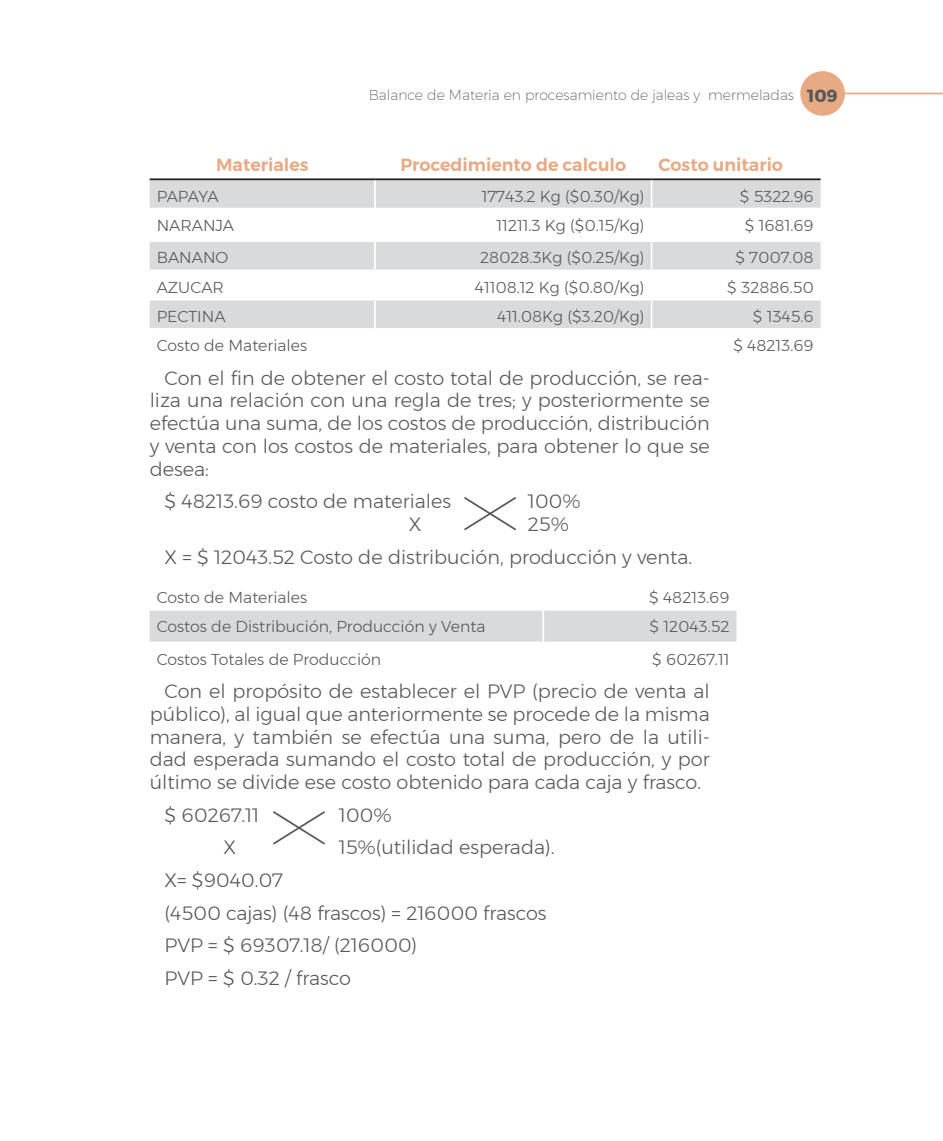
<style>
.page{position:relative;width:943px;height:1141px;background:#fff}
.page>*{position:absolute;margin:0;border:0;box-sizing:border-box;transform-origin:0 0}
.body_sangria{font:300 19.25px/22.8px "Montserrat";color:#57585a;text-align:justify}
.Tema_de_los_cuadros{font:600 17.5px "Montserrat";color:#e8aa85}
.body-cuadors_con_num{font:300 15.75px "Montserrat";color:#57585a}
.body_cuadros{font:300 15.75px "Montserrat";color:#57585a}
.t1{font:200 14px "Montserrat";color:#57585a}
.s1{font-weight:700;font-size:17.5px}
</style>
<div class="page">
<div style="left:800px;top:71px;width:45px;height:45px;background:#e8aa85;border-radius:50%"></div>
<hr style="left:845px;top:93px;width:98px;height:1px;background:#e8aa85">
<svg style="left:150px;top:180px;width:670px;height:148px;fill:#d9dadc"></svg>
<hr style="left:374px;top:180px;width:2px;height:28px;background:#fff">
<hr style="left:650px;top:180px;width:2px;height:28px;background:#fff">
<hr style="left:150px;top:208px;width:225px;height:1px;background:#fff">
<hr style="left:375px;top:208px;width:276px;height:1px;background:#fff">
<hr style="left:374px;top:209px;width:2px;height:31px;background:#fff">
<hr style="left:651px;top:208px;width:169px;height:1px;background:#fff">
<hr style="left:650px;top:209px;width:2px;height:31px;background:#fff">
<hr style="left:150px;top:240px;width:225px;height:2px;background:#fff">
<hr style="left:375px;top:240px;width:276px;height:2px;background:#fff">
<hr style="left:374px;top:242px;width:2px;height:28px;background:#fff">
<hr style="left:651px;top:240px;width:169px;height:2px;background:#fff">
<hr style="left:650px;top:242px;width:2px;height:28px;background:#fff">
<hr style="left:150px;top:270px;width:225px;height:1px;background:#fff">
<hr style="left:375px;top:270px;width:276px;height:1px;background:#fff">
<hr style="left:374px;top:271px;width:2px;height:28px;background:#fff">
<hr style="left:651px;top:270px;width:169px;height:1px;background:#fff">
<hr style="left:650px;top:271px;width:2px;height:28px;background:#fff">
<hr style="left:150px;top:299px;width:225px;height:2px;background:#fff">
<hr style="left:375px;top:299px;width:276px;height:2px;background:#fff">
<hr style="left:374px;top:301px;width:2px;height:27px;background:#fff">
<hr style="left:651px;top:299px;width:169px;height:2px;background:#fff">
<hr style="left:650px;top:301px;width:2px;height:27px;background:#fff">
<hr style="left:150px;top:178px;width:225px;height:2px;background:#231f20">
<hr style="left:375px;top:178px;width:276px;height:2px;background:#231f20">
<hr style="left:651px;top:178px;width:169px;height:2px;background:#231f20">
<div style="left:150px;top:611px;width:586px;height:31px;background:#d9dadc"></div>
<hr style="left:542px;top:611px;width:2px;height:31px;background:#fff">
<svg style="left:464px;top:497px;width:52px;height:34px"></svg>
<svg style="left:273px;top:811px;width:52px;height:34px"></svg>
<p class="t1" style="left:369px;top:85px;width:470px">Balance de Materia en procesamiento de jaleas y mermeladas <span class="s1">109</span></p>
<p class="Tema_de_los_cuadros" style="left:216px;top:151px;width:94px">Materiales</p>
<p class="Tema_de_los_cuadros" style="left:400px;top:151px;width:227px">Procedimiento de calculo</p>
<p class="Tema_de_los_cuadros" style="left:658px;top:151px;width:126px">Costo unitario</p>
<p class="body_cuadros" style="left:157px;top:184px;width:63px">PAPAYA</p>
<p class="body-cuadors_con_num" style="left:481px;top:184px;width:164px">17743.2 Kg ($0.30/Kg)</p>
<p class="body-cuadors_con_num" style="left:739px;top:184px;width:75px">$ 5322.96</p>
<p class="body_cuadros" style="left:157px;top:213px;width:79px">NARANJA</p>
<p class="body-cuadors_con_num" style="left:496px;top:213px;width:149px">11211.3 Kg ($0.15/Kg)</p>
<p class="body-cuadors_con_num" style="left:745px;top:213px;width:70px">$ 1681.69</p>
<p class="body_cuadros" style="left:157px;top:246px;width:73px">BANANO</p>
<p class="body-cuadors_con_num" style="left:480px;top:246px;width:166px">28028.3Kg ($0.25/Kg)</p>
<p class="body-cuadors_con_num" style="left:735px;top:246px;width:80px">$ 7007.08</p>
<p class="body_cuadros" style="left:157px;top:275px;width:69px">AZUCAR</p>
<p class="body-cuadors_con_num" style="left:475px;top:275px;width:171px">41108.12 Kg ($0.80/Kg)</p>
<p class="body-cuadors_con_num" style="left:727px;top:275px;width:88px">$ 32886.50</p>
<p class="body_cuadros" style="left:157px;top:305px;width:70px">PECTINA</p>
<p class="body-cuadors_con_num" style="left:497px;top:305px;width:149px">411.08Kg ($3.20/Kg)</p>
<p class="body-cuadors_con_num" style="left:752px;top:305px;width:62px">$ 1345.6</p>
<p class="body_cuadros" style="left:157px;top:334px;width:152px">Costo de Materiales</p>
<p class="body-cuadors_con_num" style="left:733px;top:334px;width:82px">$ 48213.69</p>
<p class="body_sangria" style="left:150px;top:366px;width:561px;text-indent:15px">Con el fin de obtener el costo total de producción, se rea&shy;liza una relación con una regla de tres; y posteriormente se efectúa una suma, de los costos de producción, distribución y venta con los costos de materiales, para obtener lo que se desea:</p>
<p class="body_sangria" style="left:165px;top:490px;width:288px">$ 48213.69 costo de materiales</p>
<p class="body_sangria" style="left:528px;top:490px;width:54px">100%</p>
<p class="body_sangria" style="left:409px;top:512px;width:14px">X</p>
<p class="body_sangria" style="left:528px;top:512px;width:42px">25%</p>
<p class="body_sangria" style="left:165px;top:545px;width:529px">X = $ 12043.52 Costo de distribución, producción y venta.</p>
<p class="body_cuadros" style="left:157px;top:585px;width:152px">Costo de Materiales</p>
<p class="body-cuadors_con_num" style="left:649px;top:585px;width:82px">$ 48213.69</p>
<p class="body_cuadros" style="left:157px;top:615px;width:330px">Costos de Distribución, Producción y Venta</p>
<p class="body-cuadors_con_num" style="left:649px;top:615px;width:81px">$ 12043.52</p>
<p class="body_cuadros" style="left:157px;top:647px;width:226px">Costos Totales de Producción</p>
<p class="body-cuadors_con_num" style="left:652px;top:647px;width:79px">$ 60267.11</p>
<p class="body_sangria" style="left:150px;top:679px;width:561px;text-indent:15px">Con el propósito de establecer el PVP (precio de venta al público), al igual que anteriormente se procede de la misma manera, y también se efectúa una suma, pero de la utili&shy;dad esperada sumando el costo total de producción, y por último se divide ese costo obtenido para cada caja y frasco.</p>
<p class="body_sangria" style="left:165px;top:803px;width:96px">$ 60267.11</p>
<p class="body_sangria" style="left:339px;top:803px;width:54px">100%</p>
<p class="body_sangria" style="left:223px;top:836px;width:14px">X</p>
<p class="body_sangria" style="left:339px;top:836px;width:217px">15%(utilidad esperada).</p>
<p class="body_sangria" style="left:165px;top:868px;width:120px">X= $9040.07</p>
<p class="body_sangria" style="left:165px;top:901px;width:383px">(4500 cajas) (48 frascos) = 216000 frascos</p>
<p class="body_sangria" style="left:165px;top:934px;width:254px">PVP = $ 69307.18/ (216000)</p>
<p class="body_sangria" style="left:165px;top:966px;width:188px">PVP = $ 0.32 / frasco</p>
</div>
